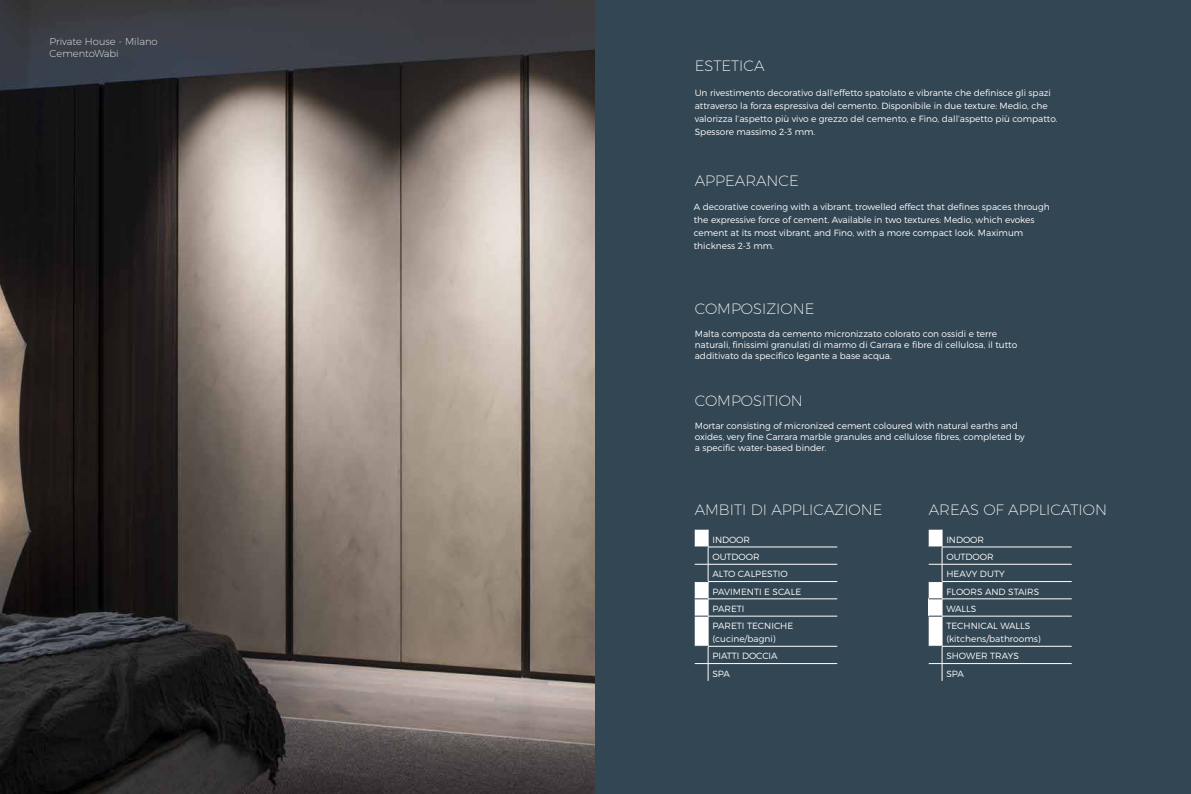
<style>
.page{position:relative;width:1191px;height:794px;background:#fff}
.page>*{position:absolute;margin:0;border:0;box-sizing:border-box;transform-origin:0 0}
.t1{font:200 15px "Montserrat";color:#fff}
.t2{font:200 10px/12px "Montserrat";color:#fff}
.t3{font:300 9px/17.3px "Montserrat";color:#fff}
</style>
<div class="page">
<img style="left:0;top:0;width:595px;height:794px">
<div style="left:595px;top:0;width:596px;height:794px;background:#334653"></div>
<hr style="left:708px;top:547px;width:129px;height:1px;background:#fff">
<hr style="left:708px;top:564px;width:129px;height:1px;background:#fff">
<hr style="left:708px;top:581px;width:129px;height:1px;background:#fff">
<hr style="left:708px;top:598px;width:129px;height:1px;background:#fff">
<hr style="left:708px;top:616px;width:129px;height:1px;background:#fff">
<hr style="left:708px;top:646px;width:129px;height:1px;background:#fff">
<hr style="left:708px;top:663px;width:129px;height:1px;background:#fff">
<svg style="left:694px;top:529px;width:15px;height:152px"></svg>
<hr style="left:942px;top:547px;width:129px;height:1px;background:#fff">
<hr style="left:942px;top:564px;width:129px;height:1px;background:#fff">
<hr style="left:942px;top:581px;width:129px;height:1px;background:#fff">
<hr style="left:942px;top:598px;width:129px;height:1px;background:#fff">
<hr style="left:942px;top:616px;width:129px;height:1px;background:#fff">
<hr style="left:942px;top:646px;width:129px;height:1px;background:#fff">
<hr style="left:942px;top:663px;width:129px;height:1px;background:#fff">
<svg style="left:928px;top:529px;width:15px;height:152px"></svg>
<p class="t2" style="left:50px;top:35px;width:110px">Private House - Milano<br>CementoWabi</p>
<h1 class="t1" style="left:694px;top:57px;width:71px">ESTETICA</h1>
<p class="t3" style="left:694px;top:86px;width:364px;line-height:13px">Un rivestimento decorativo dall’effetto spatolato e vibrante che definisce gli spazi attraverso la forza espressiva del cemento. Disponibile in due texture: Medio, che valorizza l’aspetto più vivo e grezzo del cemento, e Fino, dall’aspetto più compatto.<br>Spessore massimo 2-3 mm.</p>
<h1 class="t1" style="left:694px;top:171px;width:106px">APPEARANCE</h1>
<p class="t3" style="left:694px;top:200px;width:357px;line-height:13px">A decorative covering with a vibrant, trowelled effect that defines spaces through the expressive force of cement. Available in two textures: Medio, which evokes cement at its most vibrant, and Fino, with a more compact look. Maximum thickness 2-3 mm.</p>
<h1 class="t1" style="left:694px;top:299px;width:121px">COMPOSIZIONE</h1>
<p class="t3" style="left:694px;top:328px;width:324px;line-height:11px">Malta composta da cemento micronizzato colorato con ossidi e terre naturali, finissimi granulati di marmo di Carrara e fibre di cellulosa, il tutto additivato da specifico legante a base acqua.</p>
<h1 class="t1" style="left:694px;top:391px;width:110px">COMPOSITION</h1>
<p class="t3" style="left:694px;top:420px;width:331px;line-height:11px">Mortar consisting of micronized cement coloured with natural earths and oxides, very fine Carrara marble granules and cellulose fibres, completed by a specific water-based binder.</p>
<h1 class="t1" style="left:694px;top:500px;width:189px">AMBITI DI APPLICAZIONE</h1>
<h1 class="t1" style="left:928px;top:500px;width:180px">AREAS OF APPLICATION</h1>
<p class="t3" style="left:712px;top:530px;width:90px">INDOOR<br>OUTDOOR<br>ALTO CALPESTIO<br>PAVIMENTI E SCALE<br>PARETI<br>PARETI TECNICHE</p>
<p class="t3" style="left:712px;top:630px;width:67px">(cucine/bagni)<br>PIATTI DOCCIA<br>SPA</p>
<p class="t3" style="left:946px;top:530px;width:94px">INDOOR<br>OUTDOOR<br>HEAVY DUTY<br>FLOORS AND STAIRS<br>WALLS<br>TECHNICAL WALLS</p>
<p class="t3" style="left:946px;top:630px;width:96px">(kitchens/bathrooms)<br>SHOWER TRAYS<br>SPA</p>
</div>
